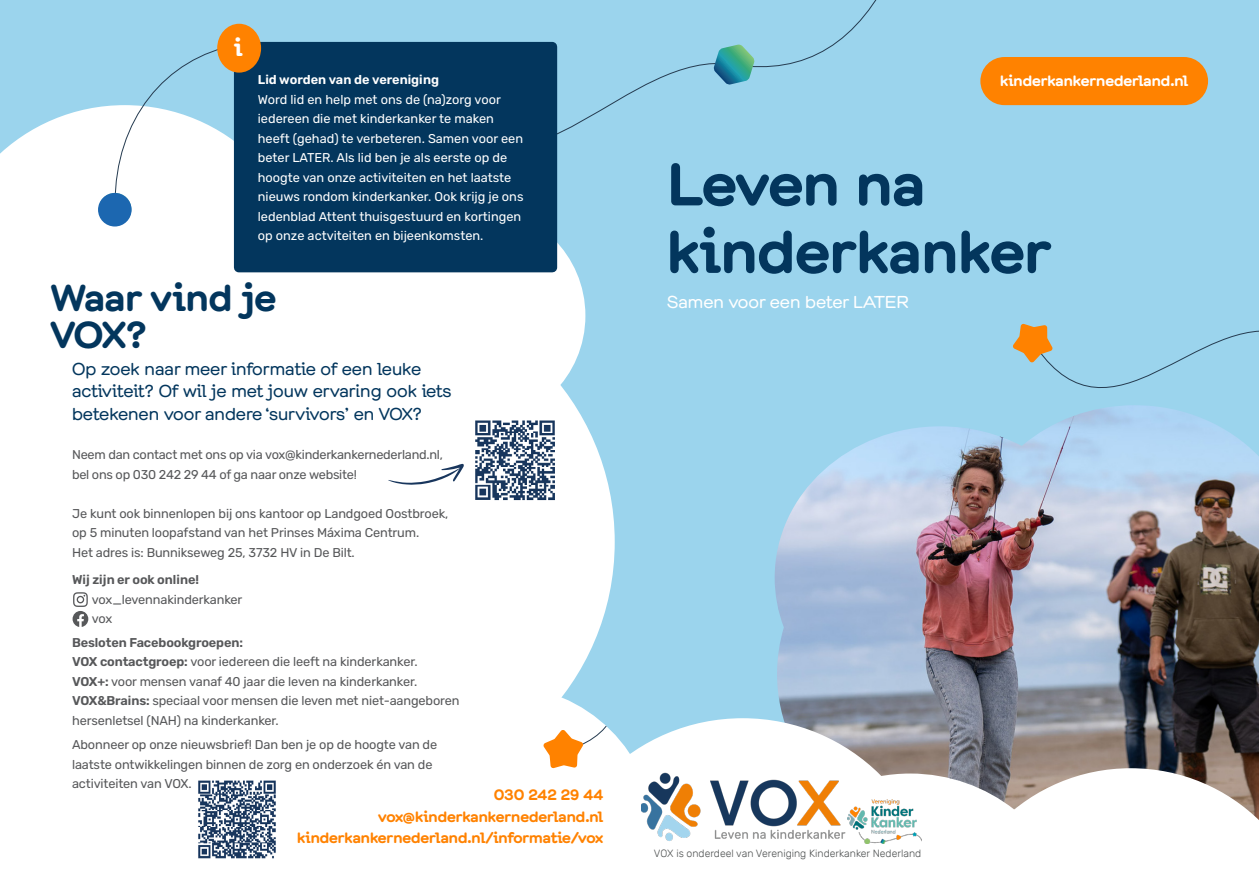
<style>
.page{position:relative;width:1259px;height:893px;background:#fff}
.page>*{position:absolute;margin:0;border:0;box-sizing:border-box;transform-origin:0 0}
.t1{font:700 60px/67.5px "Chapeau";color:#03365d}
.t2{font:700 37.5px/37.5px "Chapeau";color:#03365d}
.t3{font:700 24.3px "Chapeau";color:#fff}
.t4{font:17.25px/22.5px "Chapeau";color:#03365d}
.t5{font:17.25px "Chapeau";color:#fff}
.t6{font:700 15px "Chapeau";color:#ff8200}
.t7{font:700 15px "Chapeau";color:#fff}
.t8{font:12.75px/19.5px "Rubik";letter-spacing:-.01em;color:#57585a}
.t9{font:12.75px/19.5px "Rubik";color:#fff}
.t10{font:600 12.75px "Rubik";color:#fff}
.t11{font:600 12.75px "Rubik";letter-spacing:-.01em;color:#57585a}
.t12{font:300 10.5px "Rubik";color:#4f5252}
.s1{font-weight:600}
</style>
<div class="page">
<div style="left:0;top:0;width:629px;height:893px;background:#9bd4ed"></div>
<svg style="left:0;top:107px;width:144px;height:196px;background:#f7fbfd"></svg>
<div style="left:365px;top:206px;width:220px;height:219px;background:#fff;border-radius:50%"></div>
<div style="left:101px;top:287px;width:514px;height:510px;background:#fff;border-radius:50%"></div>
<div style="left:125px;top:146px;width:314px;height:312px;background:#fff;border-radius:50%"></div>
<div style="left:0;top:776px;width:351px;height:117px;background:#fff"></div>
<div style="left:0;top:303px;width:255px;height:589px;background:#fff"></div>
<div style="left:193px;top:354px;width:288px;height:285px;background:#fff;border-radius:50%"></div>
<div style="left:629px;top:0;width:630px;height:893px;background:#9bd4ed"></div>
<svg style="left:1013px;top:323px;width:246px;height:65px"></svg>
<div style="left:980px;top:57px;width:228px;height:48px;background:#ff8200;border-radius:24px"></div>
<svg style="left:97px;top:49px;width:137px;height:178px"></svg>
<svg style="left:438px;top:0;width:439px;height:218px"></svg>
<svg style="left:713px;top:45px;width:41px;height:40px"></svg>
<div style="left:239px;top:47px;width:313px;height:221px;background:#03365d"></div>
<div style="left:234px;top:42px;width:323px;height:230px;border:10px solid #03365d"></div>
<div style="left:217px;top:24px;width:44px;height:49px;background:#ff8200;border-radius:50%"></div>
<img style="left:774px;top:405px;width:485px;height:328px">
<svg style="left:668px;top:718px;width:269px;height:15px;background:#bdc5cb"></svg>
<svg style="left:655px;top:733px;width:604px;height:160px;background:#dedbda"></svg>
<div style="left:351px;top:720px;width:304px;height:173px;background:#fff"></div>
<svg style="left:543px;top:686px;width:112px;height:82px"></svg>
<img style="left:641px;top:772px;width:208px;height:72px">
<div style="left:98px;top:193px;width:34px;height:33px;background:#1c67b0;border-radius:50%"></div>
<svg style="left:73px;top:592px;width:15px;height:35px"></svg>
<img style="left:475px;top:420px;width:80px;height:81px">
<svg style="left:388px;top:463px;width:76px;height:22px"></svg>
<img style="left:196px;top:778px;width:83px;height:83px">
<img style="left:847px;top:800px;width:74px;height:43px">
<p class="t3" style="left:234px;top:27px;width:10px">i</p>
<p class="t10" style="left:258px;top:73px;width:183px">Lid worden van de vereniging</p>
<p class="t9" style="left:258px;top:90px;width:267px">Word lid en help met ons de (na)zorg voor iedereen die met kinderkanker te maken heeft (gehad) te verbeteren. Samen voor een beter LATER. Als lid ben je als eerste op de hoogte van onze activiteiten en het laatste nieuws rondom kinderkanker. Ook krijg je ons ledenblad Attent thuisgestuurd en kortingen op onze actviteiten en bijeenkomsten.</p>
<p class="t2" style="left:50px;top:276px;width:227px">Waar vind je<br>VOX?</p>
<p class="t4" style="left:72px;top:356px;width:381px">Op zoek naar meer informatie of een leuke activiteit? Of wil je met jouw ervaring ook iets betekenen voor andere ‘survivors’ en VOX?</p>
<p class="t8" style="left:72px;top:446px;width:372px">Neem dan contact met ons op via vox@kinderkankernederland.nl, bel ons op 030 242 29 44 of ga naar onze website!</p>
<p class="t8" style="left:72px;top:504px;width:378px">Je kunt ook binnenlopen bij ons kantoor op Landgoed Oostbroek,</p>
<p class="t8" style="left:72px;top:524px;width:349px">op 5 minuten loopafstand van het Prinses Máxima Centrum.</p>
<p class="t8" style="left:72px;top:543px;width:284px">Het adres is: Bunnikseweg 25, 3732 HV in De Bilt.</p>
<p class="t11" style="left:72px;top:572px;width:128px">Wij zijn er ook online!</p>
<p class="t8" style="left:92px;top:590px;width:152px">vox_levennakinderkanker</p>
<p class="t8" style="left:92px;top:609px;width:22px">vox</p>
<p class="t8" style="left:72px;top:633px;width:347px"><span class="s1">Besloten Facebookgroepen:<br>VOX contactgroep:</span> voor iedereen die leeft na kinderkanker.<br><span class="s1">VOX+:</span> voor mensen vanaf 40 jaar die leven na kinderkanker.</p>
<p class="t8" style="left:72px;top:691px;width:389px"><span class="s1">VOX&amp;Brains:</span> speciaal voor mensen die leven met niet-aangeboren hersenletsel (NAH) na kinderkanker.</p>
<p class="t8" style="left:72px;top:735px;width:367px">Abonneer op onze nieuwsbrief! Dan ben je op de hoogte van de laatste ontwikkelingen binnen de zorg en onderzoek én van de activiteiten van VOX.</p>
<p class="t6" style="left:494px;top:782px;width:111px">030 242 29 44</p>
<p class="t6" style="left:378px;top:803px;width:227px">vox@kinderkankernederland.nl</p>
<p class="t6" style="left:297px;top:825px;width:307px">kinderkankernederland.nl/informatie/vox</p>
<p class="t7" style="left:1000px;top:68px;width:190px">kinderkankernederland.nl</p>
<p class="t1" style="left:667px;top:146px;width:386px">Leven na kinderkanker</p>
<p class="t5" style="left:667px;top:288px;width:243px">Samen voor een beter LATER</p>
<p class="t12" style="left:654px;top:847px;width:269px">VOX is onderdeel van Vereniging Kinderkanker Nederland</p>
</div>
